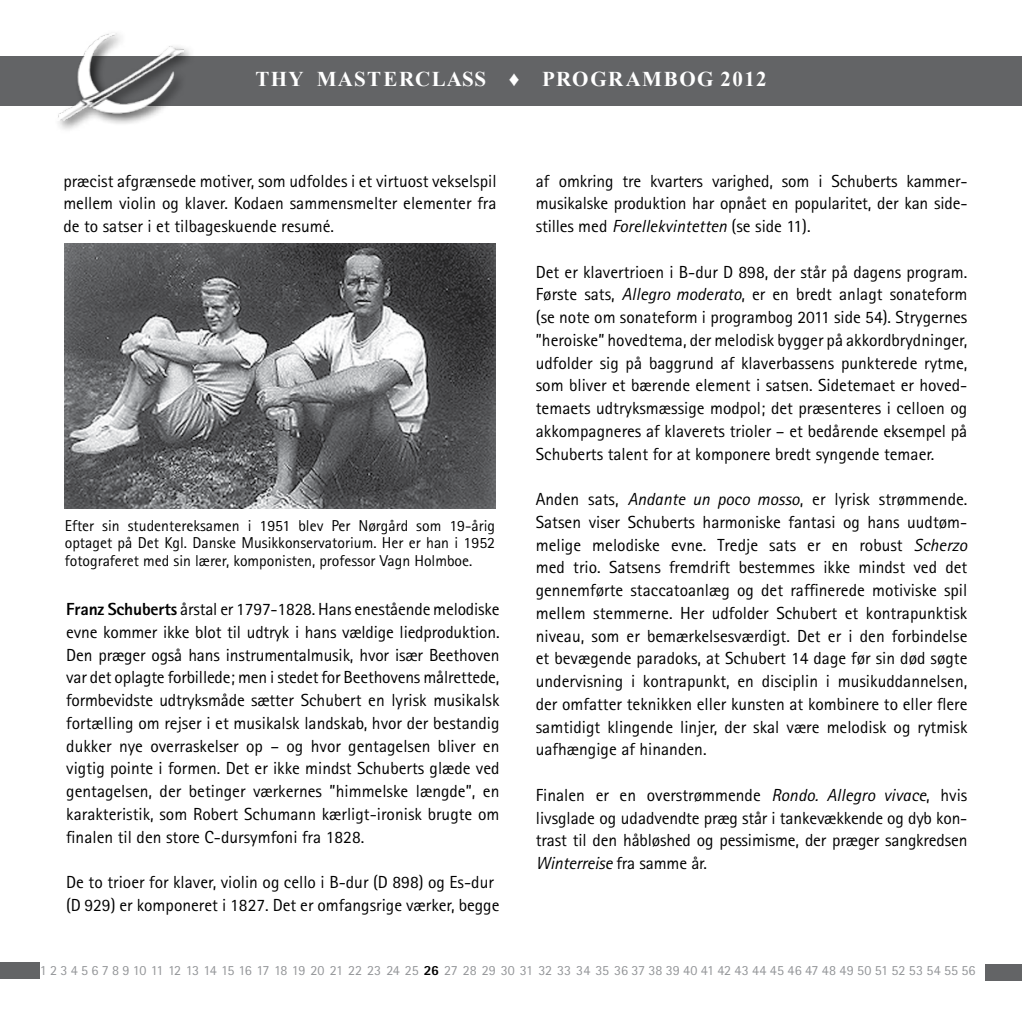
<style>
.page{position:relative;width:1022px;height:1022px;background:#fff}
.page>*{position:absolute;margin:0;border:0;box-sizing:border-box;transform-origin:0 0}
.t1{font:700 21px "Times New Roman";letter-spacing:.07em;color:#fff}
.t2{font:17.5px/22.8px "Rotis Sans Serif";color:#000;text-align:justify}
.t3{font:15.75px/17.5px "Rotis Sans Serif";color:#000;text-align:justify}
.t4{font:14px "Rotis Sans Serif";letter-spacing:-.005em;color:#939598}
.s1{font-weight:800}
.s2{font-style:italic}
.s3{font-weight:800;color:#000}
</style>
<div class="page">
<div style="left:0;top:962px;width:40px;height:17px;background:#636466"></div>
<div style="left:0;top:56px;width:1022px;height:50px;background:#636466"></div>
<div style="left:986px;top:964px;width:36px;height:17px;background:#636466"></div>
<img style="left:65px;top:244px;width:430px;height:264px">
<div style="left:54px;top:29px;width:143px;height:105px;background:#000;opacity:.75"></div>
<img style="left:58px;top:33px;width:126px;height:88px">
<p class="t1" style="left:255px;top:65px;width:513px">THY MASTERCLASS ♦ PROGRAMBOG 2012</p>
<p class="t2" style="left:63px;top:169px;width:435px">præcist afgrænsede motiver, som udfoldes i et virtuost vekselspil mellem violin og klaver. Kodaen sammensmelter elementer fra de to satser i et tilbageskuende resumé.</p>
<p class="t3" style="left:65px;top:516px;width:432px">Efter sin studentereksamen i 1951 blev Per Nørgård som 19-årig optaget på Det Kgl. Danske Musikkonservatorium. Her er han i 1952 fotograferet med sin lærer, komponisten, professor Vagn Holmboe.</p>
<p class="t2" style="left:66px;top:598px;width:435px"><span class="s1">Franz Schuberts</span> årstal er 1797-1828. Hans enestående melodiske evne kommer ikke blot til udtryk i hans vældige liedproduktion.<br>Den præger også hans instrumentalmusik, hvor især Beethoven var det oplagte forbillede; men i stedet for Beethovens målrettede, formbevidste udtryksmåde sætter Schubert en lyrisk musikalsk fortælling om rejser i et musikalsk landskab, hvor der bestandig dukker nye overraskelser op – og hvor gentagelsen bliver en vigtig pointe i formen. Det er ikke mindst Schuberts glæde ved gentagelsen, der betinger værkernes ”himmelske længde”, en karakteristik, som Robert Schumann kærligt-ironisk brugte om finalen til den store C-dursymfoni fra 1828.</p>
<p class="t2" style="left:66px;top:871px;width:435px">De to trioer for klaver, violin og cello i B-dur (D 898) og Es-dur (D 929) er komponeret i 1827. Det er omfangsrige værker, begge</p>
<p class="t2" style="left:536px;top:169px;width:433px">af omkring tre kvarters varighed, som i Schuberts kammer&shy;musikalske produktion har opnået en popularitet, der kan side&shy;stilles med <span class="s2">Forellekvintetten</span> (se side 11).</p>
<p class="t2" style="left:536px;top:260px;width:433px">Det er klavertrioen i B-dur D 898, der står på dagens program.<br>Første sats, <span class="s2">Allegro moderato</span>, er en bredt anlagt sonateform (se note om sonateform i programbog 2011 side 54). Strygernes ”heroiske” hovedtema, der melodisk bygger på akkordbrydninger, udfolder sig på baggrund af klaverbassens punkterede rytme, som bliver et bærende element i satsen. Sidetemaet er hoved&shy;temaets udtryksmæssige modpol; det præsenteres i celloen og akkompagneres af klaverets trioler – et bedårende eksempel på Schuberts talent for at komponere bredt syngende temaer.</p>
<p class="t2" style="left:536px;top:488px;width:433px">Anden sats, <span class="s2">Andante un poco mosso</span>, er lyrisk strømmende.<br>Satsen viser Schuberts harmoniske fantasi og hans uudtøm&shy;melige melodiske evne. Tredje sats er en robust <span class="s2">Scherzo </span>med trio. Satsens fremdrift bestemmes ikke mindst ved det gennemførte staccatoanlæg og det raffinerede motiviske spil mellem stemmerne. Her udfolder Schubert et kontrapunktisk niveau, som er bemærkelsesværdigt. Det er i den forbindelse et bevægende paradoks, at Schubert 14 dage før sin død søgte undervisning i kontrapunkt, en disciplin i musikuddannelsen, der omfatter teknikken eller kunsten at kombinere to eller flere samtidigt klingende linjer, der skal være melodisk og rytmisk uafhængige af hinanden.</p>
<p class="t2" style="left:536px;top:783px;width:433px">Finalen er en overstrømmende <span class="s2">Rondo. Allegro vivace</span>, hvis livsglade og udadvendte præg står i tankevækkende og dyb kon&shy;trast til den håbløshed og pessimisme, der præger sangkredsen <span class="s2">Winterreise</span> fra samme år.</p>
<p class="t4" style="left:40px;top:962px;width:937px">1 2 3 4 5 6 7 8 9 10 11 12 13 14 15 16 17 18 19 20 21 22 23 24 25 <span class="s3">26</span> 27 28 29 30 31 32 33 34 35 36 37 38 39 40 41 42 43 44 45 46 47 48 49 50 51 52 53 54 55 56</p>
</div>
